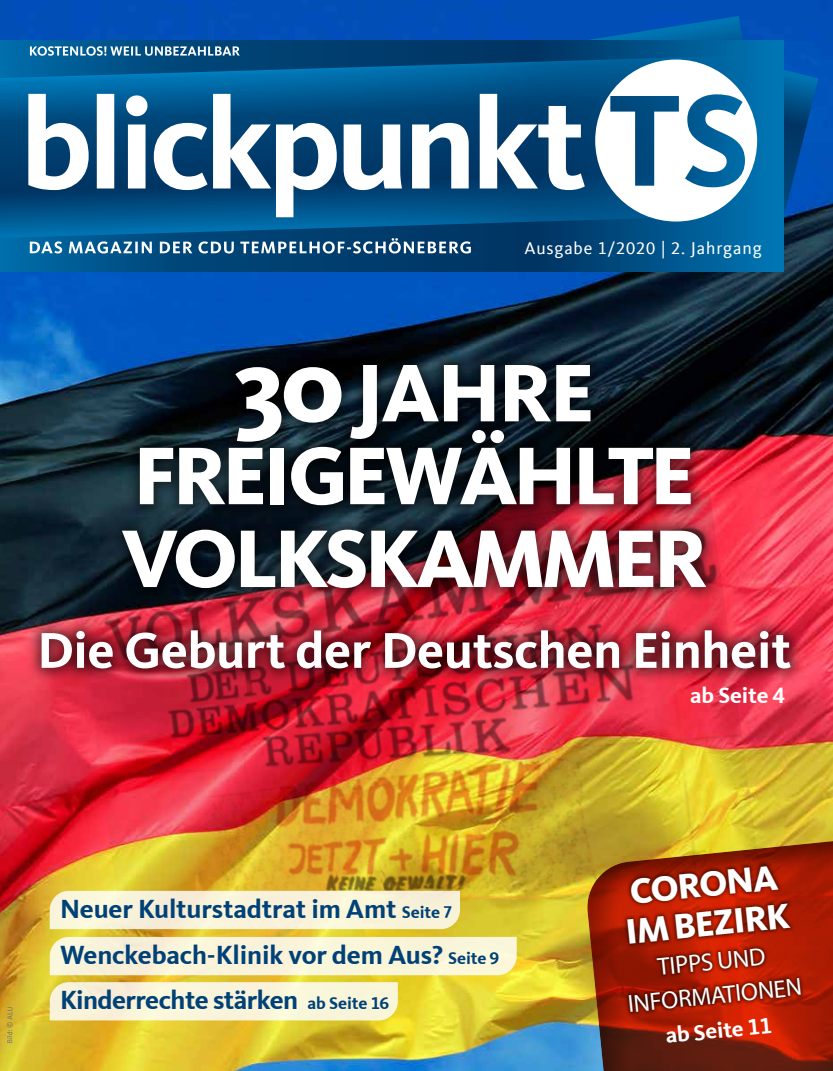
<style>
.page{position:relative;width:833px;height:1071px;background:#fff}
.page>*{position:absolute;margin:0;border:0;box-sizing:border-box;transform-origin:0 0}
.t1{font:800 84.5px/82.8px "CDU Kievit OTF";letter-spacing:-.05em;color:#fff;text-align:center}
.t2{font:700 52px "CDU Kievit Tab";letter-spacing:-.005em;color:#fff}
.t3{font:800 36.38px/39.6px "CDU Kievit OTF";color:#fff}
.t4{font:700 27px "CDU Kievit Tab";letter-spacing:-.005em;color:#004177}
.t5{font:24.75px/34px "Myriad Pro";color:#fff;text-align:center}
.t6{font:700 22.88px "CDU Kievit Tab";letter-spacing:-.005em;color:#fff}
.t7{font:17.5px "CDU Kievit Tab";letter-spacing:.05em;color:#fff}
.s1{font-size:108px}
.s2{font-size:17.5px}
</style>
<div class="page">
<img style="left:0;top:0;width:833px;height:1070px">
<img style="left:75px;top:683px;width:683px;height:264px">
<svg style="left:7px;top:1006px;width:5px;height:36px"></svg>
<svg style="left:50px;top:981px;width:348px;height:39px;background:#f8f2d2"></svg>
<div style="left:50px;top:936px;width:467px;height:38px;background:#f9f5da"></div>
<div style="left:50px;top:890px;width:410px;height:38px;background:#f9f3da"></div>
<svg style="left:500px;top:16px;width:271px;height:25px;background:#0056b1"></svg>
<svg style="left:0;top:41px;width:783px;height:231px;background:#004b7f"></svg>
<svg style="left:0;top:54px;width:777px;height:185px;background:#00578e"></svg>
<svg style="left:30px;top:46px;width:210px;height:10px"></svg>
<svg style="left:28px;top:94px;width:557px;height:123px"></svg>
<svg style="left:595px;top:59px;width:223px;height:185px"></svg>
<svg style="left:30px;top:238px;width:441px;height:15px"></svg>
<div style="left:26px;top:350px;width:779px;height:333px;background:#000;opacity:.56"></div>
<svg style="left:582px;top:827px;width:251px;height:243px;background:#9c4615"></svg>
<div style="left:622px;top:860px;width:183px;height:156px;background:#000;opacity:.56"></div>
<p class="t7" style="left:524px;top:238px;width:239px">Ausgabe 1/2020 | 2. Jahrgang</p>
<h1 class="t1" style="left:121px;top:351px;width:588px"><span class="s1">30</span> JAHRE<br>FREIGEWÄHLTE<br>VOLKSKAMMER</h1>
<h2 class="t2" style="left:37px;top:619px;width:755px">Die Geburt der Deutschen Einheit</h2>
<p class="t6" style="left:690px;top:682px;width:96px">ab Seite 4</p>
<p class="t4" style="left:60px;top:892px;width:394px">Neuer Kulturstadtrat im Amt <span class="s2">Seite 7</span></p>
<p class="t4" style="left:60px;top:938px;width:440px">Wenckebach-Klinik vor dem Aus? <span class="s2">Seite 9</span></p>
<p class="t4" style="left:60px;top:984px;width:330px">Kinderrechte stärken <span class="s2">ab Seite 16</span></p>
<h3 class="t3" style="left:619px;top:872px;width:166px;rotate:-6deg">CORONA<br>IM BEZIRK</h3>
<p class="t5" style="left:623px;top:952px;width:176px;rotate:-6deg">TIPPS UND<br>INFORMATIONEN</p>
<p class="t6" style="left:664px;top:1022px;width:108px;rotate:-6deg">ab Seite 11</p>
</div>
